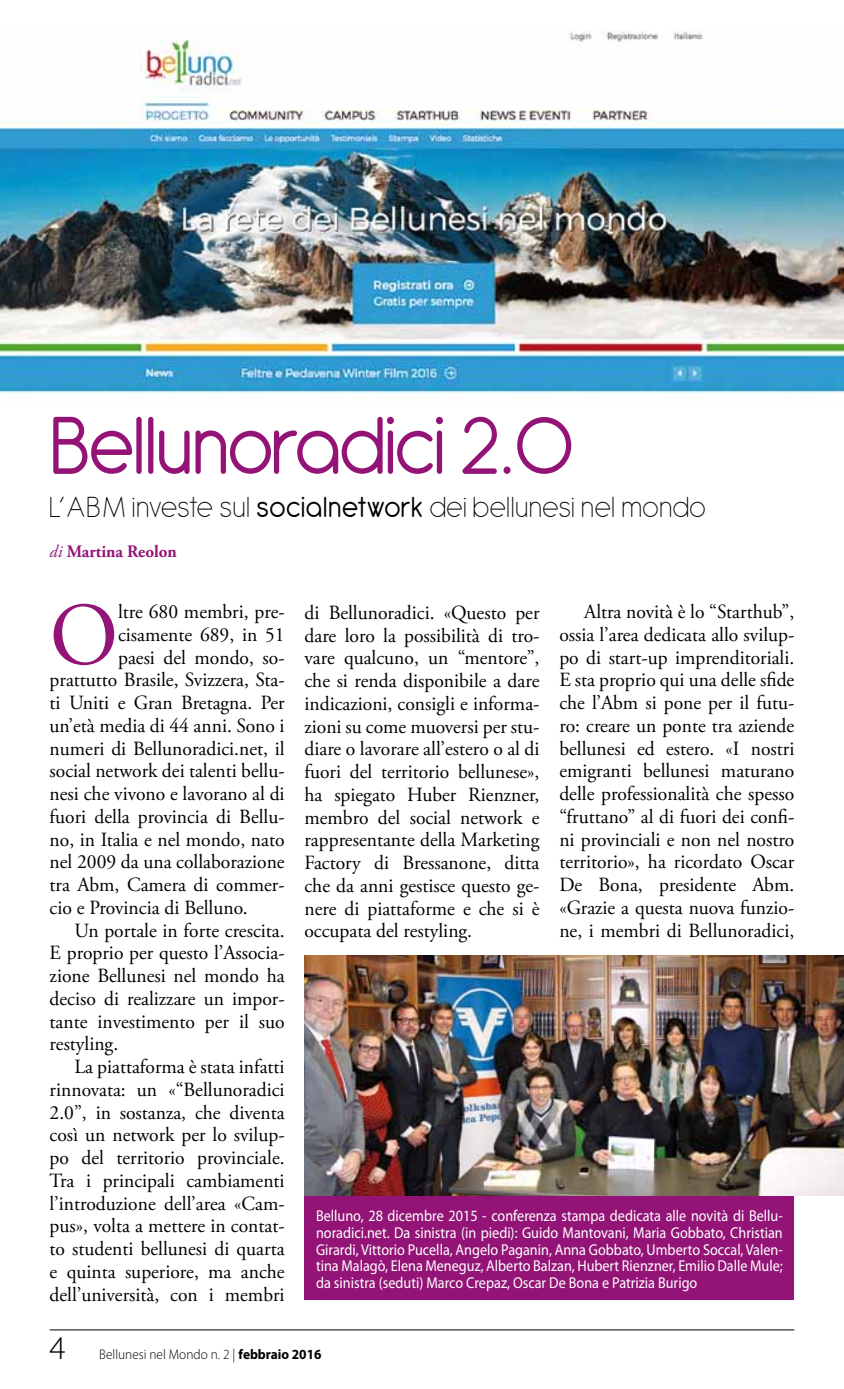
<style>
.page{position:relative;width:844px;height:1389px;background:#fff}
.page>*{position:absolute;margin:0;border:0;box-sizing:border-box;transform-origin:0 0}
.titolo_abm{font:89.25px "Antipasto";letter-spacing:-.04em;color:#931476;scale:.95 1}
.bnm{font:88.73px "Adobe Garamond Pro";color:#931476}
.t1{font:300 33.25px "Myriad Pro";color:#000}
.titolo_abm-2{font:200 31.5px "Antipasto";color:#000;scale:.95 1}
.bnm-2{font:20.12px/22.8px "Adobe Garamond Pro";color:#000;text-align:justify}
.bnm-3{font:700 17.5px "Adobe Garamond Pro";color:#931476}
.dida_abm{font:15.75px/16.8px "Myriad Pro";color:#fff;text-align:justify;scale:.9 1}
.t2{font:300 14px "Myriad Pro";color:#000;scale:.95 1}
.s1{font-weight:400}
.s2{font-weight:400;font-style:italic}
.s3{font-weight:700}
</style>
<div class="page">
<hr style="left:50px;top:1329px;width:744px;height:1px;background:#000">
<div style="left:304px;top:1191px;width:490px;height:109px;background:#931476"></div>
<img style="left:0;top:31px;width:843px;height:363px">
<img style="left:304px;top:955px;width:539px;height:241px">
<p class="titolo_abm" style="left:50px;top:395px;width:554px">Bellunoradici 2.0</p>
<p class="titolo_abm-2" style="left:50px;top:489px;width:692px">L’ABM investe sul <span class="s1">socialnetwork</span> dei bellunesi nel mondo</p>
<p class="bnm-3" style="left:50px;top:542px;width:129px"><span class="s2">di</span> Martina Reolon</p>
<p class="bnm" style="left:50px;top:582px;width:70px">O</p>
<p class="bnm-2" style="left:118px;top:601px;width:168px">ltre 680 membri, pre-</p>
<p class="bnm-2" style="left:118px;top:624px;width:168px">cisamente 689, in 51</p>
<p class="bnm-2" style="left:118px;top:647px;width:168px">paesi del mondo, so-</p>
<p class="bnm-2" style="left:50px;top:669px;width:236px">prattutto Brasile, Svizzera, Sta-</p>
<p class="bnm-2" style="left:50px;top:692px;width:236px">ti Uniti e Gran Bretagna. Per</p>
<p class="bnm-2" style="left:50px;top:715px;width:236px">un’età media di 44 anni. Sono i</p>
<p class="bnm-2" style="left:50px;top:738px;width:236px">numeri di Bellunoradici.net, il</p>
<p class="bnm-2" style="left:50px;top:760px;width:236px">social network dei talenti bellu-</p>
<p class="bnm-2" style="left:50px;top:783px;width:236px">nesi che vivono e lavorano al di</p>
<p class="bnm-2" style="left:50px;top:806px;width:236px">fuori della provincia di Bellu-</p>
<p class="bnm-2" style="left:50px;top:829px;width:236px">no, in Italia e nel mondo, nato</p>
<p class="bnm-2" style="left:50px;top:851px;width:236px">nel 2009 da una collaborazione</p>
<p class="bnm-2" style="left:50px;top:874px;width:236px">tra Abm, Camera di commer-</p>
<p class="bnm-2" style="left:50px;top:897px;width:199px">cio e Provincia di Belluno.</p>
<p class="bnm-2" style="left:50px;top:920px;width:236px;text-indent:25px">Un portale in forte crescita.<br>E proprio per questo l’Associa&shy;zione Bellunesi nel mondo ha deciso di realizzare un impor&shy;tante investimento per il suo restyling.</p>
<p class="bnm-2" style="left:50px;top:1056px;width:236px;text-indent:25px">La piattaforma è stata infatti rinnovata: un «“Bellunoradici 2.0”, in sostanza, che diventa così un network per lo svilup&shy;po del territorio provinciale.<br>Tra i principali cambiamenti l’introduzione dell’area «Cam&shy;pus», volta a mettere in contat&shy;to studenti bellunesi di quarta e quinta superiore, ma anche dell’università, con i membri</p>
<p class="bnm-2" style="left:304px;top:602px;width:236px">di Bellunoradici. «Questo per dare loro la possibilità di tro&shy;vare qualcuno, un “mentore”, che si renda disponibile a dare indicazioni, consigli e informa&shy;zioni su come muoversi per stu&shy;diare o lavorare all’estero o al di fuori del territorio bellunese», ha spiegato Huber Rienzner, membro del social network e rappresentante della Marketing Factory di Bressanone, ditta che da anni gestisce questo ge&shy;nere di piattaforme e che si è occupata del restyling.</p>
<p class="bnm-2" style="left:559px;top:601px;width:236px;text-indent:25px">Altra novità è lo “Starthub”, ossia l’area dedicata allo svilup&shy;po di start-up imprenditoriali.<br>E sta proprio qui una delle sfide che l’Abm si pone per il futu&shy;ro: creare un ponte tra aziende bellunesi ed estero. «I nostri emigranti bellunesi maturano delle professionalità che spesso “fruttano” al di fuori dei confi&shy;ni provinciali e non nel nostro territorio», ha ricordato Oscar De Bona, presidente Abm. «Grazie a questa nuova funzio&shy;ne, i membri di Bellunoradici,</p>
<p class="dida_abm" style="left:316px;top:1207px;width:520px">Belluno, 28 dicembre 2015 - conferenza stampa dedicata alle novità di Bellu&shy;noradici.net. Da sinistra (in piedi): Guido Mantovani, Maria Gobbato, Christian Girardi, Vittorio Pucella, Angelo Paganin, Anna Gobbato, Umberto Soccal, Valen&shy;tina Malagò, Elena Meneguz, Alberto Balzan, Hubert Rienzner, Emilio Dalle Mule; da sinistra (seduti) Marco Crepaz, Oscar De Bona e Patrizia Burigo</p>
<p class="t1" style="left:50px;top:1328px;width:18px">4</p>
<p class="t2" style="left:99px;top:1346px;width:235px">Bellunesi nel Mondo n. 2 | <span class="s3">febbraio 2016</span></p>
</div>
